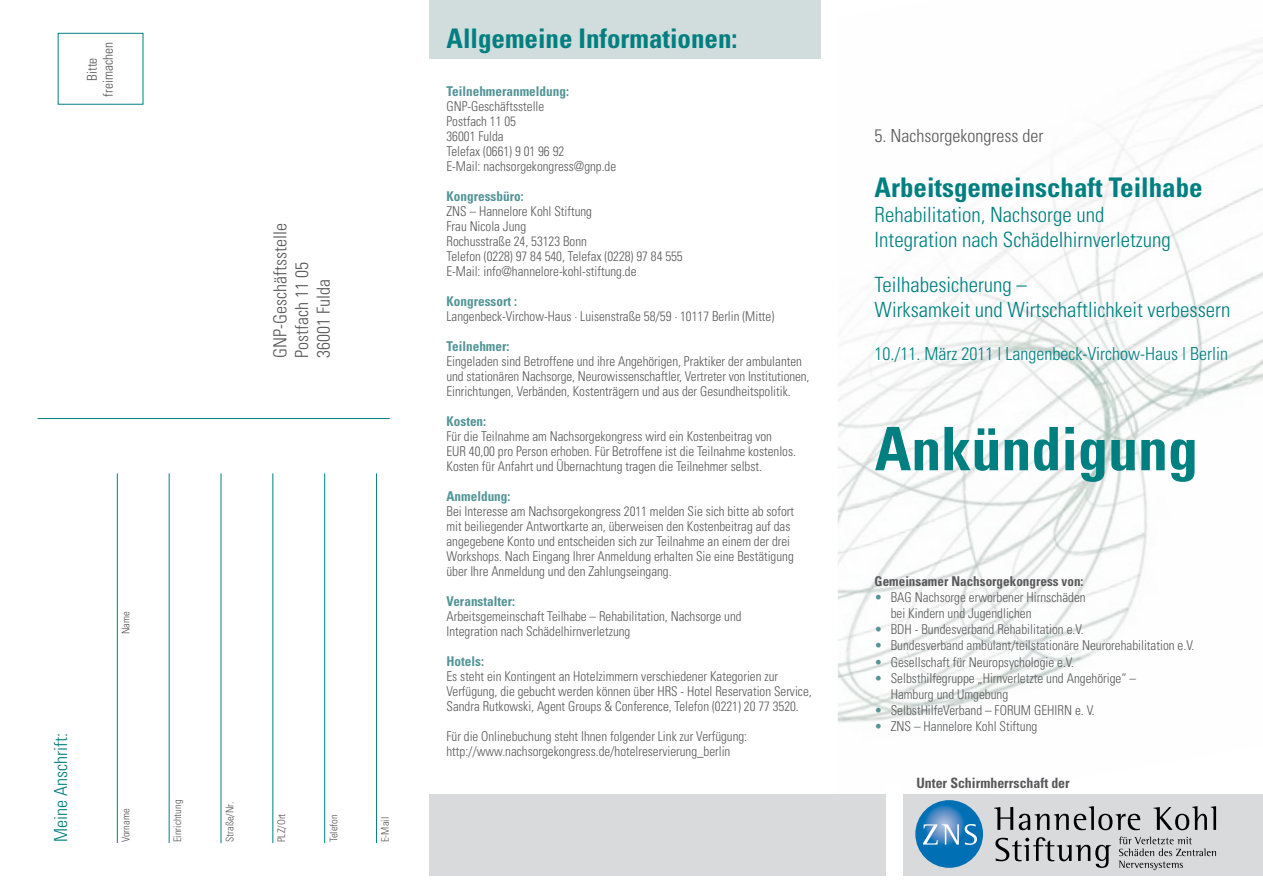
<style>
.page{position:relative;width:1263px;height:893px;background:#fff}
.page>*{position:absolute;margin:0;border:0;box-sizing:border-box;transform-origin:0 0}
.t1{font:700 condensed 60px "Univers";color:#007f80}
.t2{font:700 condensed 27px "Univers";color:#007f80}
.t3{font:300 condensed 21px/25.2px "Univers";color:#007f80}
.t4{font:300 condensed 18px/21.6px "Univers";color:#58585a}
.t5{font:300 condensed 18px "Univers";color:#007f80}
.t6{font:700 condensed 14.25px "Univers";color:#58585a}
.t7{font:300 condensed 13.5px/15px "Univers";color:#58585a}
.t8{font:700 condensed 13.5px "Univers";color:#539496}
.t9{font:700 condensed 13.5px "Univers";color:#58585a}
.t10{font:300 condensed 10.5px "Univers";color:#58585a}
.s1{color:#539496}
</style>
<div class="page">
<img style="left:838px;top:38px;width:425px;height:685px">
<div style="left:429px;top:794px;width:834px;height:81px;background:#d9dadb"></div>
<div style="left:915px;top:800px;width:68px;height:68px;background:#006fb4;border-radius:50%"></div>
<svg style="left:922px;top:803px;width:43px;height:43px"></svg>
<svg style="left:994px;top:807px;width:19px;height:23px"></svg>
<svg style="left:1019px;top:806px;width:121px;height:24px"></svg>
<svg style="left:1153px;top:806px;width:63px;height:24px"></svg>
<svg style="left:995px;top:837px;width:116px;height:31px"></svg>
<svg style="left:1118px;top:837px;width:98px;height:33px"></svg>
<svg style="left:923px;top:824px;width:36px;height:21px"></svg>
<svg style="left:965px;top:824px;width:12px;height:21px"></svg>
<div style="left:429px;top:0;width:392px;height:58px;background:#d1dcdc"></div>
<div style="left:887px;top:784px;width:16px;height:95px;background:#fff"></div>
<hr style="left:38px;top:418px;width:352px;height:1px;background:#007f80">
<hr style="left:169px;top:473px;width:1px;height:370px;background:#007f80">
<hr style="left:117px;top:473px;width:1px;height:370px;background:#007f80">
<hr style="left:221px;top:473px;width:1px;height:370px;background:#007f80">
<hr style="left:272px;top:473px;width:1px;height:370px;background:#007f80">
<hr style="left:324px;top:473px;width:1px;height:370px;background:#007f80">
<hr style="left:376px;top:473px;width:1px;height:370px;background:#007f80">
<p class="t7" style="left:84px;top:97px;width:56px;line-height:16.2px;text-align:center;rotate:-90deg">Bitte freimachen</p>
<h3 class="t4" style="left:269px;top:358px;width:136px;rotate:-90deg">GNP-Geschäftsstelle<br>Postfach 11 05<br>36001 Fulda</h3>
<h3 class="t5" style="left:50px;top:842px;width:110px;rotate:-90deg">Meine Anschrift:</h3>
<p class="t10" style="left:119px;top:634px;width:24px;rotate:-90deg">Name</p>
<p class="t10" style="left:119px;top:842px;width:35px;rotate:-90deg">Vorname</p>
<p class="t10" style="left:171px;top:842px;width:44px;rotate:-90deg">Einrichtung</p>
<p class="t10" style="left:224px;top:842px;width:42px;rotate:-90deg">Straße/Nr.</p>
<p class="t10" style="left:275px;top:842px;width:30px;rotate:-90deg">PLZ/Ort</p>
<p class="t10" style="left:328px;top:842px;width:29px;rotate:-90deg">Telefon</p>
<p class="t10" style="left:379px;top:842px;width:27px;rotate:-90deg">E-Mail</p>
<h2 class="t2" style="left:446px;top:22px;width:293px">Allgemeine Informationen:</h2>
<p class="t8" style="left:446px;top:82px;width:124px">Teilnehmeranmeldung:</p>
<p class="t7" style="left:446px;top:98px;width:171px">GNP-Geschäftsstelle<br>Postfach 11 05<br>36001 Fulda<br>Telefax (0661) 9 01 96 92<br>E-Mail: nachsorgekongress@gnp.de</p>
<p class="t8" style="left:446px;top:187px;width:79px">Kongressbüro:</p>
<p class="t7" style="left:446px;top:203px;width:238px">ZNS – Hannelore Kohl Stiftung<br>Frau Nicola Jung<br>Rochusstraße 24, 53123 Bonn<br>Telefon (0228) 97 84 540, Telefax (0228) 97 84 555<br>E-Mail: info@hannelore-kohl-stiftung.de</p>
<p class="t8" style="left:446px;top:292px;width:72px">Kongressort :</p>
<p class="t7" style="left:446px;top:308px;width:329px">Langenbeck-Virchow-Haus · Luisenstraße 58/59 · 10117 Berlin (Mitte)</p>
<p class="t8" style="left:446px;top:337px;width:64px">Teilnehmer:</p>
<p class="t7" style="left:446px;top:353px;width:364px">Eingeladen sind Betroffene und ihre Angehörigen, Praktiker der ambulanten und stationären Nachsorge, Neurowissenschaftler, Vertreter von Institutionen,<br>Einrichtungen, Verbänden, Kostenträgern und aus der Gesundheitspolitik.</p>
<p class="t8" style="left:446px;top:412px;width:41px">Kosten:</p>
<p class="t7" style="left:446px;top:428px;width:351px">Für die Teilnahme am Nachsorgekongress wird ein Kostenbeitrag von<br>EUR 40,00 pro Person erhoben. Für Betroffene ist die Teilnahme kostenlos.<br>Kosten für Anfahrt und Übernachtung tragen die Teilnehmer selbst.</p>
<p class="t8" style="left:446px;top:487px;width:65px">Anmeldung:</p>
<p class="t7" style="left:446px;top:503px;width:349px">Bei Interesse am Nachsorgekongress 2011 melden Sie sich bitte ab sofort mit beiliegender Antwortkarte an, überweisen den Kostenbeitrag auf das angegebene Konto und entscheiden sich zur Teilnahme an einem der drei Workshops. Nach Eingang Ihrer Anmeldung erhalten Sie eine Bestätigung über Ihre Anmeldung und den Zahlungseingang.</p>
<p class="t8" style="left:446px;top:592px;width:70px">Veranstalter:</p>
<p class="t7" style="left:446px;top:608px;width:297px">Arbeitsgemeinschaft Teilhabe – Rehabilitation, Nachsorge und<br>Integration nach Schädelhirnverletzung</p>
<p class="t8" style="left:446px;top:652px;width:39px">Hotels:</p>
<p class="t7" style="left:446px;top:668px;width:367px">Es steht ein Kontingent an Hotelzimmern verschiedener Kategorien zur<br>Verfügung, die gebucht werden können über HRS - Hotel Reservation Service,<br>Sandra Rutkowski, Agent Groups &amp; Conference, Telefon (0221) 20 77 3520.</p>
<p class="t7" style="left:446px;top:728px;width:302px">Für die Onlinebuchung steht Ihnen folgender Link zur Verfügung: http://www.nachsorgekongress.de/hotelreservierung_berlin</p>
<h3 class="t4" style="left:875px;top:124px;width:170px">5. Nachsorgekongress der</h3>
<h2 class="t2" style="left:875px;top:171px;width:329px">Arbeitsgemeinschaft Teilhabe</h2>
<h3 class="t3" style="left:875px;top:202px;width:298px">Rehabilitation, Nachsorge und<br>Integration nach Schädelhirnverletzung</h3>
<h3 class="t3" style="left:875px;top:271px;width:357px">Teilhabesicherung –<br>Wirksamkeit und Wirtschaftlichkeit verbessern</h3>
<h3 class="t5" style="left:875px;top:342px;width:355px">10./11. März 2011 | Langenbeck-Virchow-Haus | Berlin</h3>
<h1 class="t1" style="left:875px;top:412px;width:325px">Ankündigung</h1>
<p class="t9" style="left:875px;top:573px;width:210px">Gemeinsamer Nachsorgekongress von:</p>
<p class="t7" style="left:891px;top:589px;width:196px;line-height:16.2px;text-indent:-16px"><span class="s1">•</span> BAG Nachsorge erworbener Hirnschäden bei Kindern und Jugendlichen</p>
<p class="t7" style="left:875px;top:622px;width:210px"><span class="s1">•</span> BDH - Bundesverband Rehabilitation e.V.</p>
<p class="t7" style="left:875px;top:638px;width:321px"><span class="s1">•</span> Bundesverband ambulant/teilstationäre Neurorehabilitation e.V.</p>
<p class="t7" style="left:875px;top:654px;width:201px"><span class="s1">•</span> Gesellschaft für Neuropsychologie e.V.</p>
<p class="t7" style="left:891px;top:670px;width:247px;line-height:16.2px;text-indent:-16px"><span class="s1">•</span> Selbsthilfegruppe „Hirnverletzte und Angehörige“ –<br>Hamburg und Umgebung</p>
<p class="t7" style="left:875px;top:703px;width:222px"><span class="s1">•</span> SelbstHilfeVerband – FORUM GEHIRN e. V.</p>
<p class="t7" style="left:875px;top:719px;width:164px"><span class="s1">•</span> ZNS – Hannelore Kohl Stiftung</p>
<p class="t6" style="left:916px;top:774px;width:155px">Unter Schirmherrschaft der</p>
</div>
